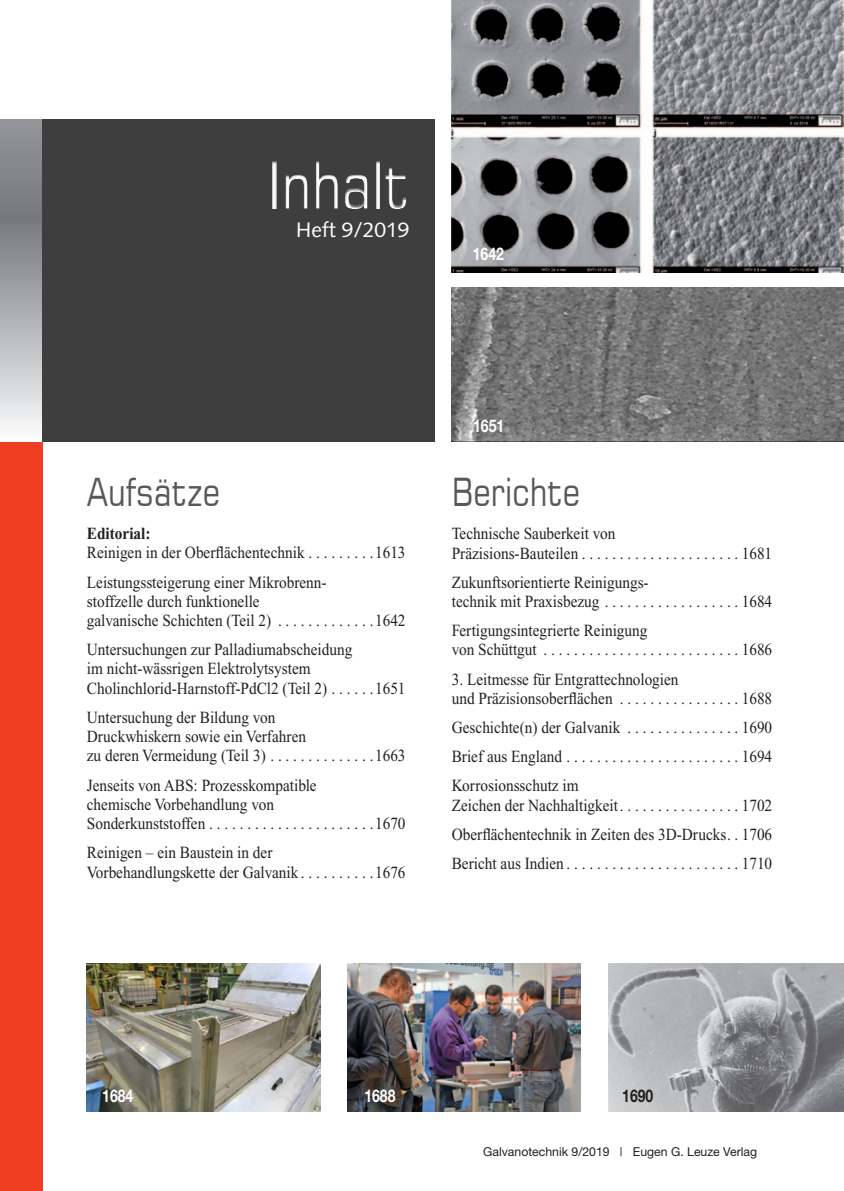
<style>
.page{position:relative;width:844px;height:1191px;background:#fff}
.page>*{position:absolute;margin:0;border:0;box-sizing:border-box;transform-origin:0 0}
.t1{font:65.62px "Square 721 BT";color:#fff;scale:.8 1}
.t2{font:38.5px "Square 721 BT";color:#57585a;scale:.8 1}
.t3{font:21px "Syntax";color:#fff}
.t4{font:700 17.5px "Helvetica Neue";color:#fff;scale:.8 1}
.t5{font:700 17.5px "Helvetica Neue";color:#231f20;scale:.8 1}
.t6{font:16.97px/19.2px "Times New Roman";color:#231f20;scale:.9 1}
.t7{font:700 16.97px "Times New Roman";color:#231f20;scale:.9 1}
.t8{font:12.25px "Helvetica Neue";color:#231f20}
</style>
<div class="page">
<div style="left:0;top:441px;width:42px;height:750px;background:#ef3e22"></div>
<svg style="left:0;top:119px;width:42px;height:308px;background:#a4a6a8"></svg>
<img style="left:451px;top:288px;width:392px;height:153px">
<img style="left:451px;top:0;width:392px;height:273px">
<div style="left:42px;top:119px;width:392px;height:322px;background:#3e3e3f"></div>
<img style="left:87px;top:963px;width:233px;height:148px">
<div style="left:259px;top:143px;width:221px;height:84px;background:#231f20;opacity:.75"></div>
<img style="left:608px;top:963px;width:235px;height:148px">
<img style="left:347px;top:963px;width:233px;height:148px">
<h1 class="t1" style="left:268px;top:144px;width:179px">Inhalt</h1>
<p class="t3" style="left:296px;top:218px;width:115px">Heft 9/2019</p>
<p class="t4" style="left:472px;top:243px;width:40px">1642</p>
<p class="t4" style="left:473px;top:415px;width:40px">1651</p>
<h2 class="t2" style="left:87px;top:467px;width:168px">Aufsätze</h2>
<h2 class="t2" style="left:451px;top:467px;width:162px">Berichte</h2>
<p class="t7" style="left:87px;top:524px;width:72px">Editorial:</p>
<p class="t6" style="left:87px;top:538px;width:355px;line-height:29.2px">Reinigen in der Oberflächentechnik . . . . . . . . 1613<br>Leistungssteigerung einer Mikrobrenn-</p>
<p class="t6" style="left:87px;top:591px;width:355px">stoffzelle durch funktionelle<br>galvanische Schichten (Teil 2) . . . . . . . . . . . . 1642</p>
<p class="t6" style="left:87px;top:640px;width:355px">Untersuchungen zur Palladiumabscheidung<br>im nicht-wässrigen Elektrolytsystem<br>Cholinchlorid-Harnstoff-PdCl2 (Teil 2) . . . . . 1651</p>
<p class="t6" style="left:87px;top:707px;width:355px">Untersuchung der Bildung von<br>Druckwhiskern sowie ein Verfahren<br>zu deren Vermeidung (Teil 3) . . . . . . . . . . . . . 1663</p>
<p class="t6" style="left:87px;top:775px;width:355px">Jenseits von ABS: Prozesskompatible<br>chemische Vorbehandlung von<br>Sonderkunststoffen . . . . . . . . . . . . . . . . . . . . . 1670</p>
<p class="t6" style="left:87px;top:843px;width:355px">Reinigen – ein Baustein in der<br>Vorbehandlungskette der Galvanik . . . . . . . . . 1676</p>
<p class="t6" style="left:451px;top:524px;width:357px">Technische Sauberkeit von<br>Präzisions-Bauteilen . . . . . . . . . . . . . . . . . . . . 1681</p>
<p class="t6" style="left:451px;top:572px;width:357px">Zukunftsorientierte Reinigungs-<br>technik mit Praxisbezug . . . . . . . . . . . . . . . . . 1684</p>
<p class="t6" style="left:451px;top:621px;width:357px">Fertigungsintegrierte Reinigung<br>von Schüttgut . . . . . . . . . . . . . . . . . . . . . . . . . 1686</p>
<p class="t6" style="left:451px;top:669px;width:357px">3. Leitmesse für Entgrattechnologien<br>und Präzisionsoberflächen . . . . . . . . . . . . . . . 1688</p>
<p class="t6" style="left:451px;top:713px;width:357px;line-height:29.2px;text-align:justify">Geschichte(n) der Galvanik . . . . . . . . . . . . . . 1690<br>Brief aus England . . . . . . . . . . . . . . . . . . . . . . 1694<br>Korrosionsschutz im</p>
<p class="t6" style="left:451px;top:790px;width:357px;line-height:29.2px;text-align:justify">Zeichen der Nachhaltigkeit . . . . . . . . . . . . . . . 1702<br>Oberflächentechnik in Zeiten des 3D-Drucks . 1706<br>Bericht aus Indien . . . . . . . . . . . . . . . . . . . . . . 1710</p>
<p class="t4" style="left:102px;top:1084px;width:40px">1684</p>
<p class="t4" style="left:364px;top:1084px;width:40px">1688</p>
<p class="t5" style="left:622px;top:1084px;width:40px">1690</p>
<p class="t8" style="left:483px;top:1144px;width:275px">Galvanotechnik 9/2019 | Eugen G. Leuze Verlag</p>
</div>
